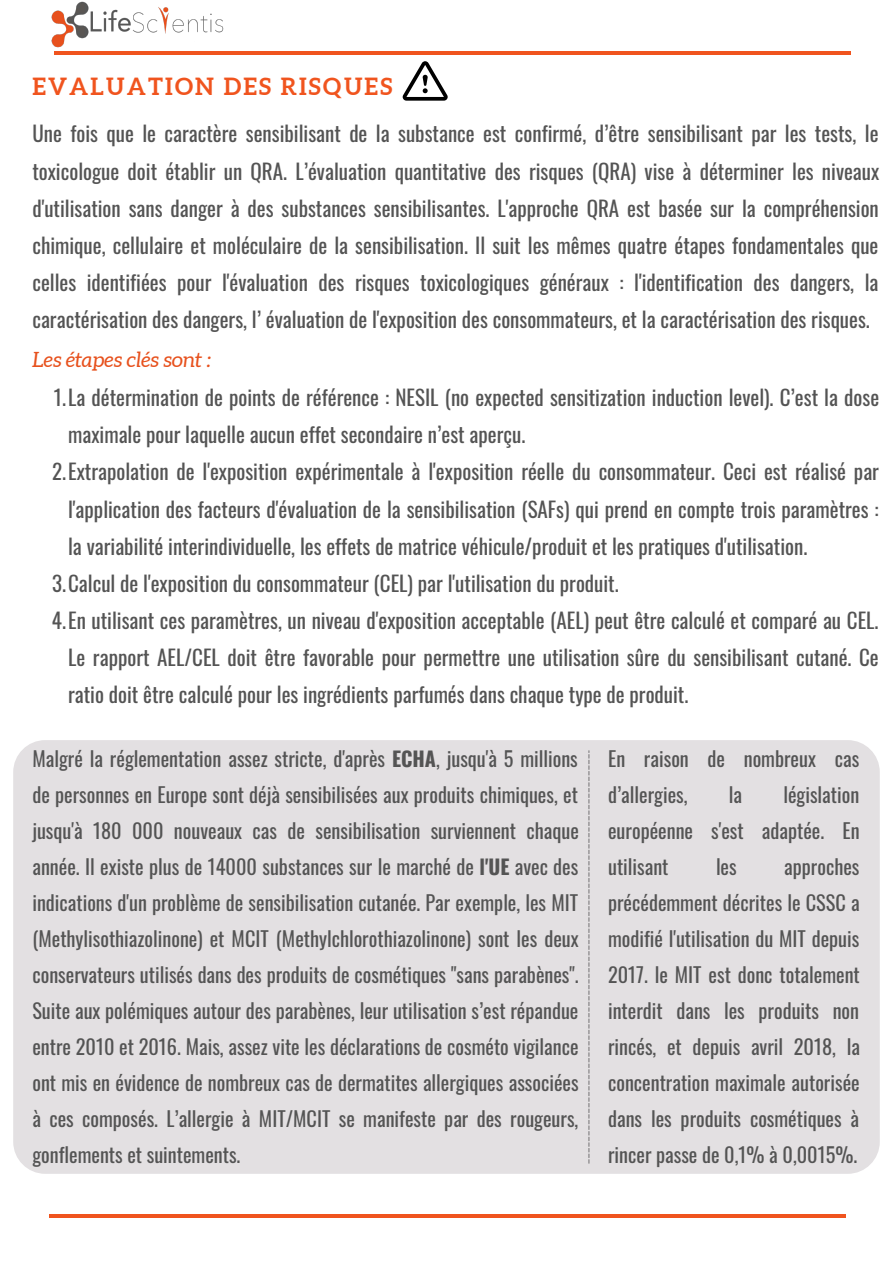
<style>
.page{position:relative;width:894px;height:1264px;background:#fff}
.page>*{position:absolute;margin:0;border:0;box-sizing:border-box;transform-origin:0 0}
.t1{font:700 23.7px "Aleo";letter-spacing:.09em;color:#f0541e}
.t2{font:21px/37.2px "Oswald";color:#545454;text-align:justify}
.t3{font:italic 21px "Aleo";color:#e7511d}
.t4{font:20.25px/36px "Oswald";color:#545454;text-align:justify}
.s1{font-weight:700}
</style>
<div class="page">
<hr style="left:54px;top:51px;width:796px;height:3px;background:#f0541e">
<svg style="left:402px;top:61px;width:45px;height:40px"></svg>
<div style="left:13px;top:740px;width:866px;height:433px;background:#e3e0e2;border-radius:32px"></div>
<svg style="left:588px;top:750px;width:1px;height:413px"></svg>
<img style="left:51px;top:1px;width:173px;height:47px">
<hr style="left:49px;top:1214px;width:796px;height:3px;background:#f0541e">
<p class="t1" style="left:32px;top:72px;width:361px">EVALUATION DES RISQUES</p>
<p class="t2" style="left:32px;top:114px;width:848px">Une fois que le caractère sensibilisant de la substance est confirmé, d’être sensibilisant par les tests, le toxicologue doit établir un QRA. L’évaluation quantitative des risques (QRA) vise à déterminer les niveaux d'utilisation sans danger à des substances sensibilisantes. L'approche QRA est basée sur la compréhension chimique, cellulaire et moléculaire de la sensibilisation. Il suit les mêmes quatre étapes fondamentales que celles identifiées pour l'évaluation des risques toxicologiques généraux : l'identification des dangers, la caractérisation des dangers, l’ évaluation de l'exposition des consommateurs, et la caractérisation des risques.</p>
<p class="t3" style="left:32px;top:347px;width:180px">Les étapes clés sont :</p>
<p class="t2" style="left:54px;top:378px;width:826px">1.La détermination de points de référence : NESIL (no expected sensitization induction level). C’est la dose</p>
<p class="t2" style="left:68px;top:415px;width:458px">maximale pour laquelle aucun effet secondaire n’est aperçu.</p>
<p class="t2" style="left:52px;top:452px;width:828px">2.Extrapolation de l'exposition expérimentale à l'exposition réelle du consommateur. Ceci est réalisé par</p>
<p class="t2" style="left:68px;top:489px;width:811px">l'application des facteurs d'évaluation de la sensibilisation (SAFs) qui prend en compte trois paramètres :</p>
<p class="t2" style="left:68px;top:526px;width:740px">la variabilité interindividuelle, les effets de matrice véhicule/produit et les pratiques d'utilisation.</p>
<p class="t2" style="left:52px;top:564px;width:568px">3.Calcul de l'exposition du consommateur (CEL) par l'utilisation du produit.</p>
<p class="t2" style="left:52px;top:601px;width:827px">4.En utilisant ces paramètres, un niveau d'exposition acceptable (AEL) peut être calculé et comparé au CEL.</p>
<p class="t2" style="left:68px;top:638px;width:811px">Le rapport AEL/CEL doit être favorable pour permettre une utilisation sûre du sensibilisant cutané. Ce</p>
<p class="t2" style="left:68px;top:675px;width:621px">ratio doit être calculé pour les ingrédients parfumés dans chaque type de produit.</p>
<p class="t4" style="left:32px;top:739px;width:548px">Malgré la réglementation assez stricte, d'après <span class="s1">ECHA</span>, jusqu'à 5 millions de personnes en Europe sont déjà sensibilisées aux produits chimiques, et jusqu'à 180 000 nouveaux cas de sensibilisation surviennent chaque année. Il existe plus de 14000 substances sur le marché de <span class="s1">l'UE</span> avec des indications d'un problème de sensibilisation cutanée. Par exemple, les MIT (Methylisothiazolinone) et MCIT (Methylchlorothiazolinone) sont les deux conservateurs utilisés dans des produits de cosmétiques "sans parabènes".<br>Suite aux polémiques autour des parabènes, leur utilisation s’est répandue entre 2010 et 2016. Mais, assez vite les déclarations de cosméto vigilance ont mis en évidence de nombreux cas de dermatites allergiques associées à ces composés. L’allergie à MIT/MCIT se manifeste par des rougeurs, gonflements et suintements.</p>
<p class="t4" style="left:608px;top:739px;width:252px">En raison de nombreux cas d’allergies,</p>
<p class="t4" style="left:608px;top:775px;width:253px;text-indent:175px">législation européenne s'est adaptée. En utilisant</p>
<p class="t4" style="left:728px;top:775px;width:15px">la</p>
<p class="t4" style="left:608px;top:847px;width:253px;text-indent:176px">approches précédemment décrites le CSSC a modifié l'utilisation du MIT depuis 2017. le MIT est donc totalement interdit dans les produits non rincés, et depuis avril 2018, la concentration maximale autorisée dans les produits cosmétiques à rincer passe de 0,1% à 0,0015%.</p>
<p class="t4" style="left:715px;top:847px;width:22px">les</p>
</div>
